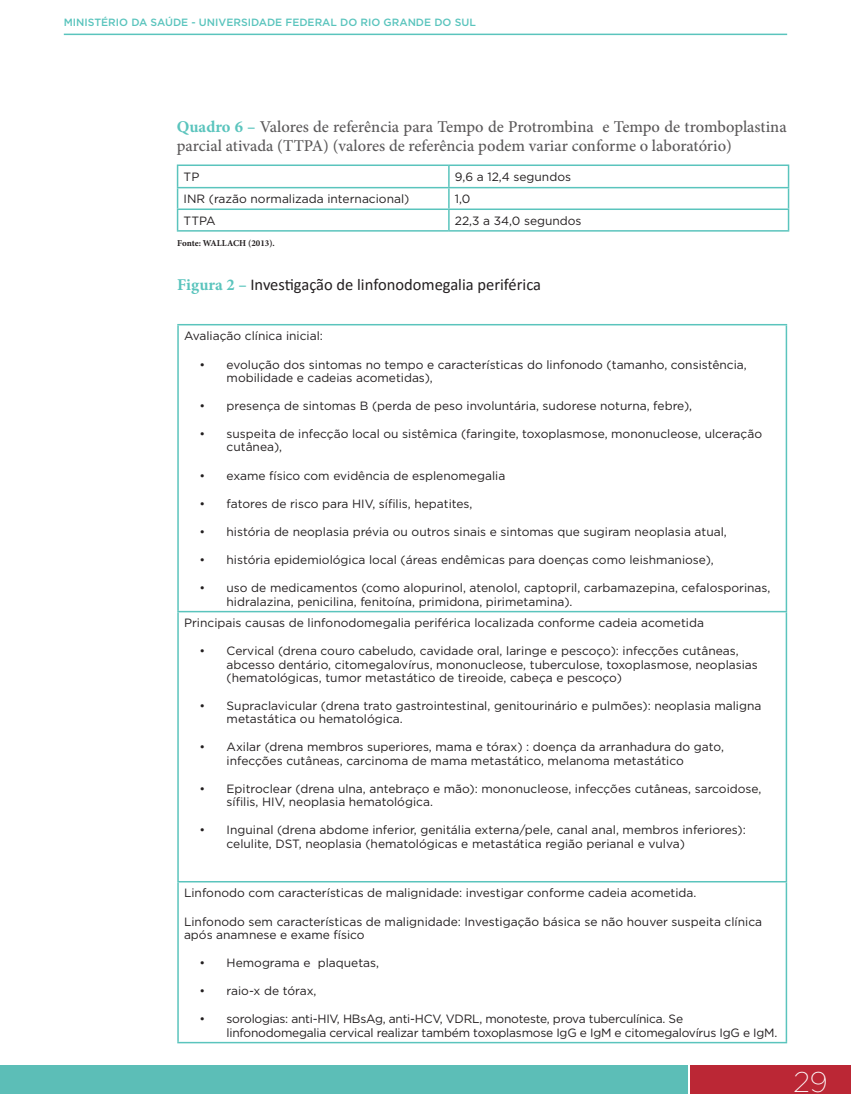
<style>
.page{position:relative;width:851px;height:1106px;background:#fff}
.page>*{position:absolute;margin:0;border:0;box-sizing:border-box;transform-origin:0 0}
.t1{font:200 28.5px "Gotham";color:#fff}
.t2{font:500 16.5px/19px "Minion Pro";color:#5b595a}
.t3{font:16.5px "Calibri";color:#231f20}
.t4{font:12px/13.2px "Gotham";color:#231f20}
.t5{font:12px/13.2px "Gotham";letter-spacing:-.02em;color:#231f20}
.t6{font:500 10.5px "Gotham";color:#5ac4bd}
.t7{font:700 9px "Minion Pro";color:#231f20}
.s1{font-weight:700;color:#5ac4bd}
.s2{font-family:"Minion Pro";font-weight:700;color:#5ac4bd}
</style>
<div class="page">
<hr style="left:64px;top:34px;width:723px;height:1px;background:#5ac4bd">
<div style="left:0;top:1065px;width:687px;height:28px;background:#5cbeb7"></div>
<div style="left:690px;top:1065px;width:160px;height:28px;background:#bb2735"></div>
<hr style="left:177px;top:164px;width:272px;height:2px;background:#5ac4bd">
<hr style="left:449px;top:164px;width:340px;height:2px;background:#5ac4bd">
<hr style="left:787px;top:166px;width:2px;height:21px;background:#5ac4bd">
<hr style="left:177px;top:187px;width:272px;height:1px;background:#5ac4bd">
<hr style="left:449px;top:187px;width:340px;height:1px;background:#5ac4bd">
<hr style="left:787px;top:188px;width:2px;height:20px;background:#5ac4bd">
<hr style="left:177px;top:208px;width:272px;height:2px;background:#5ac4bd">
<svg style="left:177px;top:166px;width:1px;height:64px"></svg>
<hr style="left:449px;top:208px;width:340px;height:2px;background:#5ac4bd">
<svg style="left:448px;top:166px;width:1px;height:64px"></svg>
<hr style="left:787px;top:210px;width:2px;height:20px;background:#5ac4bd">
<hr style="left:177px;top:230px;width:272px;height:2px;background:#5ac4bd">
<hr style="left:449px;top:230px;width:340px;height:2px;background:#5ac4bd">
<hr style="left:177px;top:324px;width:610px;height:1px;background:#5ac4bd">
<hr style="left:177px;top:325px;width:2px;height:286px;background:#5ac4bd">
<hr style="left:785px;top:325px;width:2px;height:286px;background:#5ac4bd">
<hr style="left:177px;top:611px;width:610px;height:1px;background:#5ac4bd">
<hr style="left:177px;top:612px;width:2px;height:269px;background:#5ac4bd">
<hr style="left:785px;top:612px;width:2px;height:269px;background:#5ac4bd">
<hr style="left:177px;top:881px;width:610px;height:1px;background:#5ac4bd">
<hr style="left:177px;top:882px;width:2px;height:159px;background:#5ac4bd">
<hr style="left:785px;top:882px;width:2px;height:159px;background:#5ac4bd">
<hr style="left:177px;top:1041px;width:610px;height:2px;background:#5ac4bd">
<p class="t6" style="left:64px;top:16px;width:413px">MINISTÉRIO DA SAÚDE - UNIVERSIDADE FEDERAL DO RIO GRANDE DO SUL</p>
<h2 class="t2" style="left:177px;top:117px;width:611px"><span class="s1">Quadro 6 –</span> Valores de referência para Tempo de Protrombina e Tempo de tromboplastina parcial ativada (TTPA) (valores de referência podem variar conforme o laboratório)</h2>
<p class="t4" style="left:183px;top:170px;width:17px">TP</p>
<p class="t4" style="left:455px;top:170px;width:118px">9,6 a 12,4 segundos</p>
<p class="t4" style="left:183px;top:192px;width:227px">INR (razão normalizada internacional)</p>
<p class="t4" style="left:455px;top:192px;width:17px">1,0</p>
<p class="t4" style="left:183px;top:214px;width:34px">TTPA</p>
<p class="t4" style="left:455px;top:214px;width:128px">22,3 a 34,0 segundos</p>
<p class="t7" style="left:177px;top:237px;width:99px">Fonte: WALLACH (2013).</p>
<h2 class="t3" style="left:177px;top:272px;width:365px"><span class="s2">Figura 2 –</span> Investigação de linfonodomegalia periférica</h2>
<p class="t4" style="left:184px;top:329px;width:140px">Avaliação clínica inicial:</p>
<p class="t4" style="left:226px;top:357px;width:521px;text-indent:-27px">• evolução dos sintomas no tempo e características do linfonodo (tamanho, consistência, mobilidade e cadeias acometidas),</p>
<p class="t4" style="left:199px;top:399px;width:494px">• presença de sintomas B (perda de peso involuntária, sudorese noturna, febre),</p>
<p class="t4" style="left:226px;top:427px;width:537px;text-indent:-27px">• suspeita de infecção local ou sistêmica (faringite, toxoplasmose, mononucleose, ulceração cutânea),</p>
<p class="t4" style="left:199px;top:468px;width:307px">• exame físico com evidência de esplenomegalia</p>
<p class="t4" style="left:199px;top:496px;width:274px">• fatores de risco para HIV, sífilis, hepatites,</p>
<p class="t4" style="left:199px;top:525px;width:528px">• história de neoplasia prévia ou outros sinais e sintomas que sugiram neoplasia atual,</p>
<p class="t4" style="left:199px;top:553px;width:515px">• história epidemiológica local (áreas endêmicas para doenças como leishmaniose),</p>
<p class="t4" style="left:226px;top:581px;width:545px;text-indent:-27px">• uso de medicamentos (como alopurinol, atenolol, captopril, carbamazepina, cefalosporinas, hidralazina, penicilina, fenitoína, primidona, pirimetamina).</p>
<p class="t4" style="left:184px;top:616px;width:521px">Principais causas de linfonodomegalia periférica localizada conforme cadeia acometida</p>
<p class="t4" style="left:226px;top:644px;width:532px;text-indent:-27px">• Cervical (drena couro cabeludo, cavidade oral, laringe e pescoço): infecções cutâneas, abcesso dentário, citomegalovírus, mononucleose, tuberculose, toxoplasmose, neoplasias (hematológicas, tumor metastático de tireoide, cabeça e pescoço)</p>
<p class="t4" style="left:226px;top:699px;width:536px;text-indent:-27px">• Supraclavicular (drena trato gastrointestinal, genitourinário e pulmões): neoplasia maligna metastática ou hematológica.</p>
<p class="t4" style="left:226px;top:740px;width:499px;text-indent:-27px">• Axilar (drena membros superiores, mama e tórax) : doença da arranhadura do gato, infecções cutâneas, carcinoma de mama metastático, melanoma metastático</p>
<p class="t4" style="left:226px;top:781px;width:536px;text-indent:-27px">• Epitroclear (drena ulna, antebraço e mão): mononucleose, infecções cutâneas, sarcoidose, sífilis, HIV, neoplasia hematológica.</p>
<p class="t4" style="left:226px;top:823px;width:520px;text-indent:-27px">• Inguinal (drena abdome inferior, genitália externa/pele, canal anal, membros inferiores): celulite, DST, neoplasia (hematológicas e metastática região perianal e vulva)</p>
<p class="t4" style="left:184px;top:886px;width:514px">Linfonodo com características de malignidade: investigar conforme cadeia acometida.</p>
<p class="t4" style="left:184px;top:914px;width:579px">Linfonodo sem características de malignidade: Investigação básica se não houver suspeita clínica após anamnese e exame físico</p>
<p class="t4" style="left:199px;top:955px;width:181px">• Hemograma e plaquetas,</p>
<p class="t4" style="left:199px;top:984px;width:118px">• raio-x de tórax,</p>
<p class="t5" style="left:226px;top:1012px;width:552px;text-indent:-27px">• sorologias: anti-HIV, HBsAg, anti-HCV, VDRL, monoteste, prova tuberculínica. Se linfonodomegalia cervical realizar também toxoplasmose IgG e IgM e citomegalovírus IgG e IgM.</p>
<h1 class="t1" style="left:793px;top:1064px;width:36px">29</h1>
</div>
